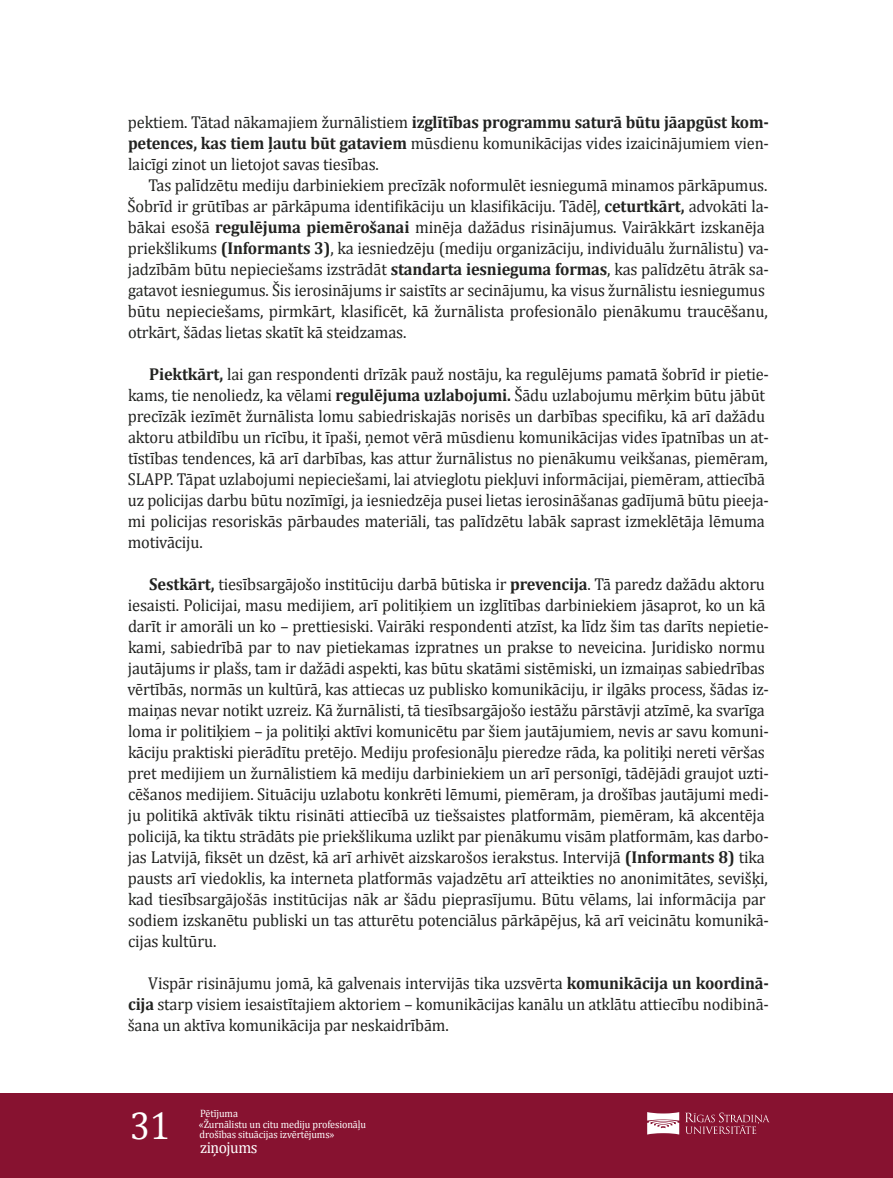
<style>
.page{position:relative;width:893px;height:1178px;background:#fff}
.page>*{position:absolute;margin:0;border:0;box-sizing:border-box;transform-origin:0 0}
.t1{font:39px "Cambria";color:#fff;scale:.95 1}
.t2{font:17.25px/21px "Cambria";letter-spacing:-.01em;color:#222321;scale:.95 1}
.t3{font:16.35px "Cambria";letter-spacing:-.03em;color:#fff;scale:.95 1}
.t4{font:10.65px/10.6px "Cambria";letter-spacing:-.01em;color:#fff;scale:.95 1}
.s1{font-weight:700}
</style>
<div class="page">
<div style="left:0;top:1094px;width:893px;height:84px;background:#871230"></div>
<svg style="left:647px;top:1112px;width:32px;height:22px"></svg>
<svg style="left:685px;top:1112px;width:85px;height:22px"></svg>
<p class="t2" style="left:128px;top:111px;width:676px;text-align:justify">pektiem. Tātad nākamajiem žurnālistiem <span class="s1">izglītības programmu saturā būtu jāapgūst kom&shy;petences, kas tiem ļautu būt gataviem</span> mūsdienu komunikācijas vides izaicinājumiem vien&shy;laicīgi zinot un lietojot savas tiesības.</p>
<p class="t2" style="left:128px;top:174px;width:677px;text-indent:21px">Tas palīdzētu mediju darbiniekiem precīzāk noformulēt iesniegumā minamos pārkāpumus.<br>Šobrīd ir grūtības ar pārkāpuma identifikāciju un klasifikāciju. Tādēļ, <span class="s1">ceturtkārt,</span> advokāti la&shy;bākai esošā <span class="s1">regulējuma piemērošanai</span> minēja dažādus risinājumus. Vairākkārt izskanēja priekšlikums <span class="s1">(Informants 3)</span>, ka iesniedzēju (mediju organizāciju, individuālu žurnālistu) va&shy;jadzībām būtu nepieciešams izstrādāt <span class="s1">standarta iesnieguma formas</span>, kas palīdzētu ātrāk sa&shy;gatavot iesniegumus. Šis ierosinājums ir saistīts ar secinājumu, ka visus žurnālistu iesniegumus būtu nepieciešams, pirmkārt, klasificēt, kā žurnālista profesionālo pienākumu traucēšanu, otrkārt, šādas lietas skatīt kā steidzamas.</p>
<p class="t2" style="left:128px;top:363px;width:676px;text-indent:21px"><span class="s1">Piektkārt,</span> lai gan respondenti drīzāk pauž nostāju, ka regulējums pamatā šobrīd ir pietie&shy;kams, tie nenoliedz, ka vēlami <span class="s1">regulējuma uzlabojumi.</span> Šādu uzlabojumu mērķim būtu jābūt precīzāk iezīmēt žurnālista lomu sabiedriskajās norisēs un darbības specifiku, kā arī dažādu aktoru atbildību un rīcību, it īpaši, ņemot vērā mūsdienu komunikācijas vides īpatnības un at&shy;tīstības tendences, kā arī darbības, kas attur žurnālistus no pienākumu veikšanas, piemēram, SLAPP. Tāpat uzlabojumi nepieciešami, lai atvieglotu piekļuvi informācijai, piemēram, attiecībā uz policijas darbu būtu nozīmīgi, ja iesniedzēja pusei lietas ierosināšanas gadījumā būtu pieeja&shy;mi policijas resoriskās pārbaudes materiāli, tas palīdzētu labāk saprast izmeklētāja lēmuma motivāciju.</p>
<p class="t2" style="left:128px;top:573px;width:677px;text-indent:22px"><span class="s1">Sestkārt,</span> tiesībsargājošo institūciju darbā būtiska ir <span class="s1">prevencija</span>. Tā paredz dažādu aktoru iesaisti. Policijai, masu medijiem, arī politiķiem un izglītības darbiniekiem jāsaprot, ko un kā darīt ir amorāli un ko – prettiesiski. Vairāki respondenti atzīst, ka līdz šim tas darīts nepietie&shy;kami, sabiedrībā par to nav pietiekamas izpratnes un prakse to neveicina. Juridisko normu jautājums ir plašs, tam ir dažādi aspekti, kas būtu skatāmi sistēmiski, un izmaiņas sabiedrības vērtībās, normās un kultūrā, kas attiecas uz publisko komunikāciju, ir ilgāks process, šādas iz&shy;maiņas nevar notikt uzreiz. Kā žurnālisti, tā tiesībsargājošo iestāžu pārstāvji atzīmē, ka svarīga loma ir politiķiem – ja politiķi aktīvi komunicētu par šiem jautājumiem, nevis ar savu komuni&shy;kāciju praktiski pierādītu pretējo. Mediju profesionāļu pieredze rāda, ka politiķi nereti vēršas pret medijiem un žurnālistiem kā mediju darbiniekiem un arī personīgi, tādējādi graujot uzti&shy;cēšanos medijiem. Situāciju uzlabotu konkrēti lēmumi, piemēram, ja drošības jautājumi medi&shy;ju politikā aktīvāk tiktu risināti attiecībā uz tiešsaistes platformām, piemēram, kā akcentēja policijā, ka tiktu strādāts pie priekšlikuma uzlikt par pienākumu visām platformām, kas darbo&shy;jas Latvijā, fiksēt un dzēst, kā arī arhivēt aizskarošos ierakstus. Intervijā <span class="s1">(Informants 8)</span> tika pausts arī viedoklis, ka interneta platformās vajadzētu arī atteikties no anonimitātes, sevišķi, kad tiesībsargājošās institūcijas nāk ar šādu pieprasījumu. Būtu vēlams, lai informācija par sodiem izskanētu publiski un tas atturētu potenciālus pārkāpējus, kā arī veicinātu komunikā&shy;cijas kultūru.</p>
<p class="t2" style="left:128px;top:972px;width:677px;text-align:justify;text-indent:21px">Vispār risinājumu jomā, kā galvenais intervijās tika uzsvērta <span class="s1">komunikācija un koordinā&shy;cija</span> starp visiem iesaistītajiem aktoriem – komunikācijas kanālu un atklātu attiecību nodibinā&shy;šana un aktīva komunikācija par neskaidrībām.</p>
<h1 class="t1" style="left:130px;top:1103px;width:44px">31</h1>
<p class="t4" style="left:199px;top:1108px;width:177px">Pētījuma<br>«Žurnālistu un citu mediju profesionāļu drošības situācijas izvērtējums»</p>
<p class="t3" style="left:200px;top:1138px;width:62px">ziņojums</p>
</div>
